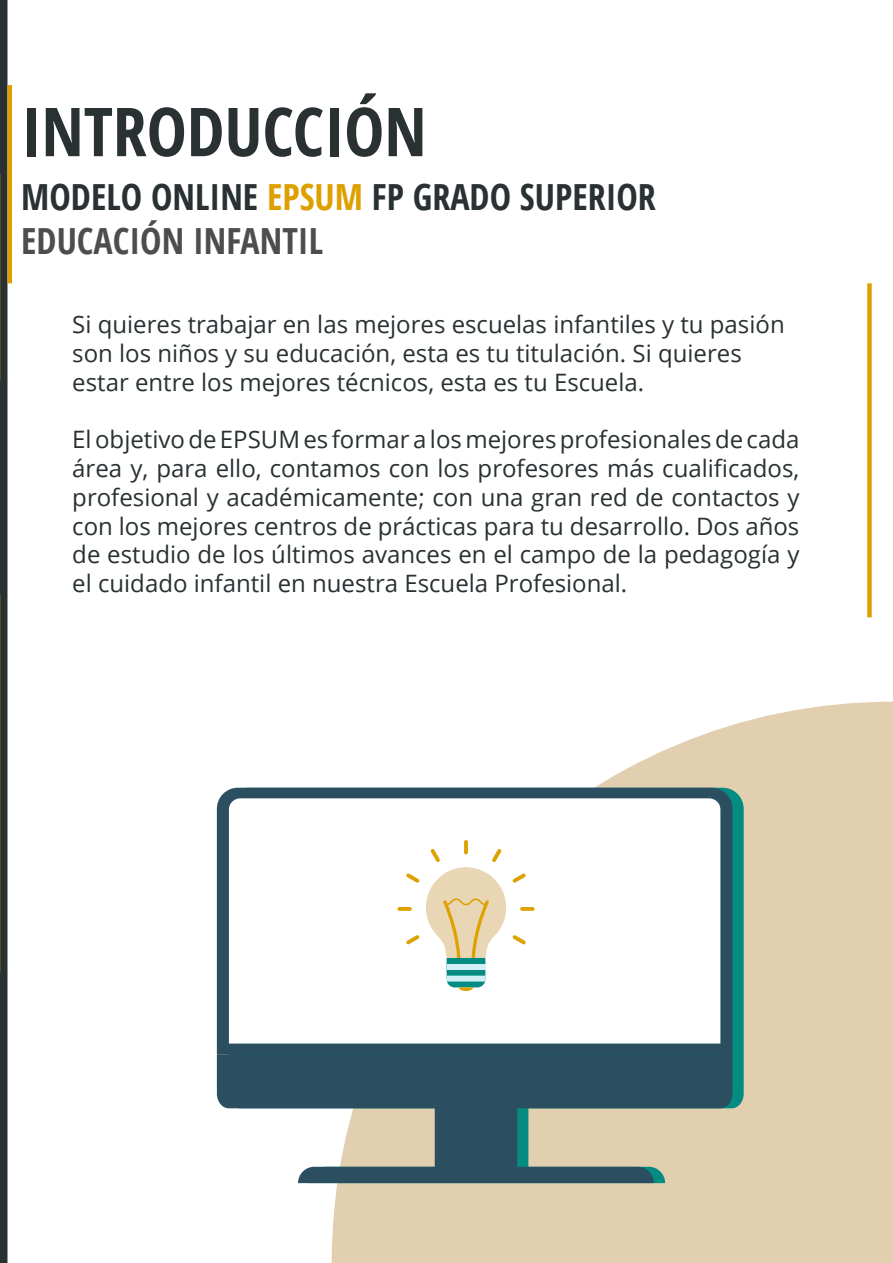
<style>
.page{position:relative;width:893px;height:1263px;background:#fff}
.page>*{position:absolute;margin:0;border:0;box-sizing:border-box;transform-origin:0 0}
.t1{font:700 condensed 67.5px "Open Sans";color:#293133}
.t2{font:700 condensed 36px "Open Sans";color:#293133}
.t3{font:700 condensed 36px "Open Sans";color:#4d4d4d}
.t4{font:24px/28.8px "Open Sans";color:#293133}
.s1{color:#dea000}
</style>
<div class="page">
<div style="left:0;top:0;width:8px;height:1263px;background:#293133"></div>
<div style="left:867px;top:283px;width:5px;height:334px;background:#dea000"></div>
<hr style="left:8px;top:85px;width:4px;height:198px;background:#dea000">
<svg style="left:332px;top:702px;width:561px;height:561px;fill:#e2cfaf"></svg>
<svg style="left:732px;top:788px;width:12px;height:395px;background:#39998b"></svg>
<div style="left:217px;top:788px;width:515px;height:266px;background:#2b4f61"></div>
<svg style="left:217px;top:1054px;width:515px;height:129px;background:#788a8c"></svg>
<svg style="left:229px;top:798px;width:491px;height:245px"></svg>
<svg style="left:464px;top:840px;width:4px;height:14px"></svg>
<svg style="left:406px;top:873px;width:14px;height:10px"></svg>
<svg style="left:397px;top:907px;width:15px;height:4px"></svg>
<svg style="left:406px;top:935px;width:14px;height:9px"></svg>
<svg style="left:512px;top:935px;width:14px;height:9px"></svg>
<svg style="left:520px;top:907px;width:15px;height:4px"></svg>
<svg style="left:512px;top:873px;width:14px;height:10px"></svg>
<svg style="left:426px;top:849px;width:80px;height:142px"></svg>
<p class="t1" style="left:21px;top:85px;width:407px">INTRODUCCIÓN</p>
<p class="t2" style="left:21px;top:172px;width:636px">MODELO ONLINE <span class="s1">EPSUM</span> FP GRADO SUPERIOR</p>
<p class="t3" style="left:21px;top:215px;width:303px">EDUCACIÓN INFANTIL</p>
<p class="t4" style="left:72px;top:309px;width:714px">Si quieres trabajar en las mejores escuelas infantiles y tu pasión son los niños y su educación, esta es tu titulación. Si quieres estar entre los mejores técnicos, esta es tu Escuela.</p>
<p class="t4" style="left:72px;top:424px;width:729px;text-align:justify">El objetivo de EPSUM es formar a los mejores profesionales de cada área y, para ello, contamos con los profesores más cualificados, profesional y académicamente; con una gran red de contactos y con los mejores centros de prácticas para tu desarrollo. Dos años de estudio de los últimos avances en el campo de la pedagogía y el cuidado infantil en nuestra Escuela Profesional.</p>
</div>
